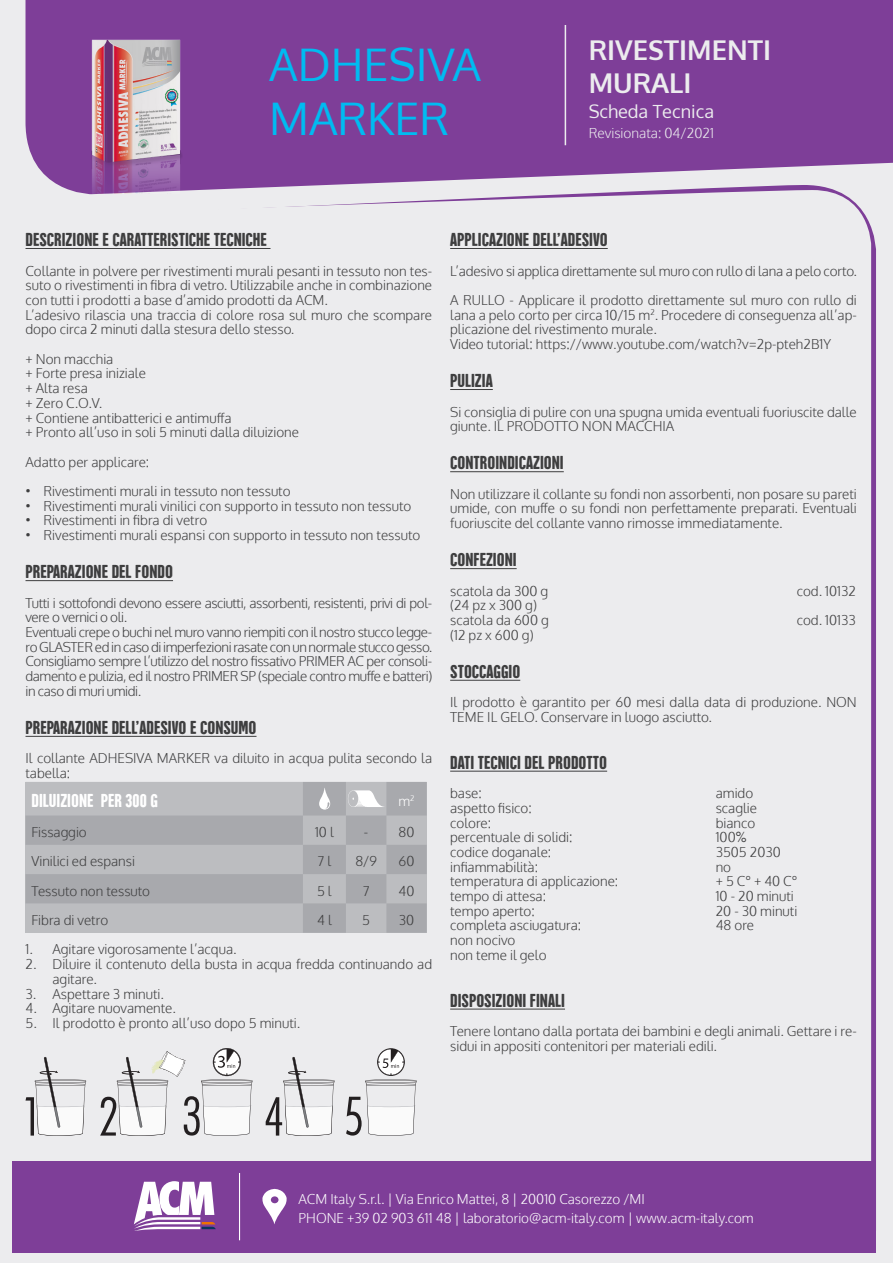
<style>
.page{position:relative;width:893px;height:1263px;background:#ececee}
.page>*{position:absolute;margin:0;border:0;box-sizing:border-box;transform-origin:0 0}
.t1{font:45px "Oxygen";color:#00bbf1}
.t2{font:700 27.3px "Oxygen";color:#ececee}
.t3{font:19.5px "Hector Rounded";color:#3e3e3f}
.t4{font:19.5px "Hector Rounded";color:#fff}
.t5{font:18.15px "Oxygen";color:#ececee}
.t6{font:300 13.65px "Oxygen";color:#ececee}
.t7{font:300 13.5px/14.7px "Oxygen";color:#3e3e3f}
.t8{font:300 13.5px/14.7px "Oxygen";letter-spacing:-.03em;color:#3e3e3f}
.t9{font:300 13.5px "Oxygen";color:#fff}
.s1{font-family:"Futura Std";font-weight:400}
</style>
<div class="page">
<div style="left:26px;top:0;width:867px;height:185px;background:#7e3e98"></div>
<hr style="left:26px;top:248px;width:244px;height:1px;background:#3e3e3f">
<hr style="left:26px;top:580px;width:147px;height:1px;background:#3e3e3f">
<hr style="left:26px;top:736px;width:231px;height:1px;background:#3e3e3f">
<svg style="left:26px;top:782px;width:401px;height:151px;fill:#bcbdc0"></svg>
<svg style="left:319px;top:788px;width:11px;height:21px"></svg>
<svg style="left:348px;top:790px;width:36px;height:17px"></svg>
<hr style="left:450px;top:248px;width:158px;height:1px;background:#3e3e3f">
<hr style="left:450px;top:389px;width:43px;height:1px;background:#3e3e3f">
<hr style="left:450px;top:471px;width:114px;height:1px;background:#3e3e3f">
<hr style="left:450px;top:568px;width:67px;height:1px;background:#3e3e3f">
<hr style="left:450px;top:680px;width:70px;height:1px;background:#3e3e3f">
<hr style="left:450px;top:771px;width:157px;height:1px;background:#3e3e3f">
<hr style="left:450px;top:1009px;width:115px;height:1px;background:#3e3e3f">
<div style="left:13px;top:1161px;width:863px;height:91px;background:#7e3e98"></div>
<hr style="left:565px;top:25px;width:1px;height:120px;background:#ececee">
<svg style="left:26px;top:1057px;width:60px;height:79px"></svg>
<svg style="left:100px;top:1048px;width:153px;height:88px"></svg>
<svg style="left:266px;top:1057px;width:69px;height:79px"></svg>
<svg style="left:346px;top:1049px;width:71px;height:87px"></svg>
<img style="left:55px;top:3px;width:147px;height:190px">
<svg style="left:262px;top:1189px;width:25px;height:35px"></svg>
<hr style="left:239px;top:1173px;width:1px;height:67px;background:#fff">
<svg style="left:134px;top:1181px;width:82px;height:49px"></svg>
<p class="t1" style="left:269px;top:34px;width:213px">ADHESIVA</p>
<p class="t1" style="left:269px;top:88px;width:181px">MARKER</p>
<p class="t2" style="left:589px;top:33px;width:184px">RIVESTIMENTI</p>
<p class="t2" style="left:589px;top:66px;width:104px">MURALI</p>
<p class="t5" style="left:589px;top:99px;width:127px">Scheda Tecnica</p>
<p class="t6" style="left:589px;top:125px;width:127px">Revisionata: 04/2021</p>
<p class="t3" style="left:26px;top:230px;width:243px">DESCRIZIONE E CARATTERISTICHE TECNICHE</p>
<p class="t7" style="left:26px;top:264px;width:408px;text-align:justify">Collante in polvere per rivestimenti murali pesanti in tessuto non tes&shy;suto o rivestimenti in fibra di vetro. Utilizzabile anche in combinazione con tutti i prodotti a base d’amido prodotti da ACM.</p>
<p class="t7" style="left:26px;top:308px;width:408px">L’adesivo rilascia una traccia di colore rosa sul muro che scompare dopo circa 2 minuti dalla stesura dello stesso.</p>
<p class="t7" style="left:26px;top:352px;width:89px">+ Non macchia</p>
<p class="t7" style="left:26px;top:367px;width:122px">+ Forte presa iniziale</p>
<p class="t7" style="left:26px;top:381px;width:64px">+ Alta resa</p>
<p class="t7" style="left:26px;top:396px;width:78px">+ Zero C.O.V.</p>
<p class="t7" style="left:26px;top:411px;width:208px">+ Contiene antibatterici e antimuffa</p>
<p class="t7" style="left:26px;top:425px;width:275px">+ Pronto all’uso in soli 5 minuti dalla diluizione</p>
<p class="t7" style="left:26px;top:455px;width:125px">Adatto per applicare:</p>
<p class="t7" style="left:26px;top:484px;width:267px">• Rivestimenti murali in tessuto non tessuto</p>
<p class="t7" style="left:26px;top:499px;width:387px">• Rivestimenti murali vinilici con supporto in tessuto non tessuto</p>
<p class="t7" style="left:26px;top:514px;width:183px">• Rivestimenti in fibra di vetro</p>
<p class="t7" style="left:26px;top:528px;width:396px">• Rivestimenti murali espansi con supporto in tessuto non tessuto</p>
<p class="t3" style="left:26px;top:562px;width:149px">PREPARAZIONE DEL FONDO</p>
<p class="t8" style="left:26px;top:596px;width:408px">Tutti i sottofondi devono essere asciutti, assorbenti, resistenti, privi di pol&shy;vere o vernici o oli.</p>
<p class="t8" style="left:26px;top:625px;width:408px">Eventuali crepe o buchi nel muro vanno riempiti con il nostro stucco legge&shy;ro GLASTER ed in caso di imperfezioni rasate con un normale stucco gesso.</p>
<p class="t7" style="left:26px;top:655px;width:408px;text-align:justify">Consigliamo sempre l’utilizzo del nostro fissativo PRIMER AC per consoli&shy;damento e pulizia, ed il nostro PRIMER SP (speciale contro muffe e batteri) in caso di muri umidi.</p>
<p class="t3" style="left:26px;top:717px;width:232px">PREPARAZIONE DELL’ADESIVO E CONSUMO</p>
<p class="t7" style="left:26px;top:751px;width:408px">Il collante ADHESIVA MARKER va diluito in acqua pulita secondo la tabella:</p>
<p class="t4" style="left:31px;top:790px;width:128px">DILUIZIONE PER 300 G</p>
<p class="t9" style="left:398px;top:792px;width:18px">m<sup>2</sup></p>
<p class="t7" style="left:31px;top:825px;width:57px">Fissaggio</p>
<p class="t7" style="left:315px;top:825px;width:20px">10 l</p>
<p class="t7" style="left:364px;top:825px;width:52px">- 80</p>
<p class="t7" style="left:31px;top:854px;width:105px">Vinilici ed espansi</p>
<p class="t7" style="left:317px;top:854px;width:15px">7 l</p>
<p class="t7" style="left:355px;top:854px;width:23px">8/9</p>
<p class="t7" style="left:399px;top:854px;width:17px">60</p>
<p class="t7" style="left:31px;top:884px;width:120px">Tessuto non tessuto</p>
<p class="t7" style="left:317px;top:884px;width:16px">5 l</p>
<p class="t7" style="left:363px;top:884px;width:8px">7</p>
<p class="t7" style="left:399px;top:884px;width:17px">40</p>
<p class="t7" style="left:31px;top:913px;width:78px">Fibra di vetro</p>
<p class="t7" style="left:317px;top:913px;width:16px">4 l</p>
<p class="t7" style="left:362px;top:913px;width:9px">5</p>
<p class="t7" style="left:399px;top:913px;width:17px">30</p>
<p class="t7" style="left:26px;top:943px;width:213px">1. Agitare vigorosamente l’acqua.</p>
<p class="t7" style="left:53px;top:957px;width:381px;text-indent:-27px">2. Diluire il contenuto della busta in acqua fredda continuando ad agitare.</p>
<p class="t7" style="left:26px;top:987px;width:140px">3. Aspettare 3 minuti.</p>
<p class="t7" style="left:26px;top:1001px;width:152px">4. Agitare nuovamente.</p>
<p class="t7" style="left:26px;top:1016px;width:276px">5. Il prodotto è pronto all’uso dopo 5 minuti.</p>
<p class="t3" style="left:450px;top:230px;width:159px">APPLICAZIONE DELL’ADESIVO</p>
<p class="t7" style="left:450px;top:264px;width:408px">L’adesivo si applica direttamente sul muro con rullo di lana a pelo corto.</p>
<p class="t7" style="left:450px;top:293px;width:408px;text-align:justify">A RULLO - Applicare il prodotto direttamente sul muro con rullo di lana a pelo corto per circa 10/15 m<sup>2</sup>. Procedere di conseguenza all’ap&shy;plicazione del rivestimento murale.</p>
<p class="t7" style="left:450px;top:337px;width:382px">Video tutorial: https://www.youtube.com/watch?v=2p-pteh2B1Y</p>
<p class="t3" style="left:450px;top:371px;width:44px">PULIZIA</p>
<p class="t7" style="left:450px;top:405px;width:408px">Si consiglia di pulire con una spugna umida eventuali fuoriuscite dalle giunte. IL PRODOTTO NON MACCHIA</p>
<p class="t3" style="left:450px;top:453px;width:115px">CONTROINDICAZIONI</p>
<p class="t7" style="left:450px;top:487px;width:408px;text-align:justify">Non utilizzare il collante su fondi non assorbenti, non posare su pareti umide, con muffe o su fondi non perfettamente preparati. Eventuali fuoriuscite del collante vanno rimosse immediatamente.</p>
<p class="t3" style="left:450px;top:550px;width:68px">CONFEZIONI</p>
<p class="t7" style="left:450px;top:584px;width:100px">scatola da 300 g</p>
<p class="t7" style="left:797px;top:584px;width:61px">cod. 10132</p>
<p class="t7" style="left:450px;top:598px;width:88px">(24 pz x 300 g)</p>
<p class="t7" style="left:450px;top:613px;width:100px">scatola da 600 g</p>
<p class="t7" style="left:797px;top:613px;width:61px">cod. 10133</p>
<p class="t7" style="left:450px;top:628px;width:85px">(12 pz x 600 g)</p>
<p class="t3" style="left:450px;top:661px;width:72px">STOCCAGGIO</p>
<p class="t7" style="left:450px;top:695px;width:408px">Il prodotto è garantito per 60 mesi dalla data di produzione. NON<br>TEME IL GELO. Conservare in luogo asciutto.</p>
<p class="t3" style="left:450px;top:752px;width:158px">DATI TECNICI DEL PRODOTTO</p>
<p class="t7" style="left:450px;top:786px;width:33px">base:</p>
<p class="t7" style="left:716px;top:786px;width:39px">amido</p>
<p class="t7" style="left:450px;top:801px;width:83px">aspetto fisico:</p>
<p class="t7" style="left:716px;top:801px;width:43px">scaglie</p>
<p class="t7" style="left:450px;top:816px;width:43px">colore:</p>
<p class="t7" style="left:716px;top:816px;width:41px">bianco</p>
<p class="t7" style="left:450px;top:830px;width:124px">percentuale di solidi:</p>
<p class="t7" style="left:716px;top:830px;width:32px">100<span class="s1">%</span></p>
<p class="t7" style="left:450px;top:845px;width:103px">codice doganale:</p>
<p class="t7" style="left:716px;top:845px;width:67px">3505 2030</p>
<p class="t7" style="left:450px;top:860px;width:89px">infiammabilità:</p>
<p class="t7" style="left:716px;top:860px;width:17px">no</p>
<p class="t7" style="left:450px;top:874px;width:170px">temperatura di applicazione:</p>
<p class="t7" style="left:716px;top:874px;width:83px">+ 5 C° + 40 C°</p>
<p class="t7" style="left:450px;top:889px;width:97px">tempo di attesa:</p>
<p class="t7" style="left:716px;top:889px;width:80px">10 - 20 minuti</p>
<p class="t7" style="left:450px;top:904px;width:86px">tempo aperto:</p>
<p class="t7" style="left:716px;top:904px;width:83px">20 - 30 minuti</p>
<p class="t7" style="left:450px;top:919px;width:133px">completa asciugatura:</p>
<p class="t7" style="left:716px;top:919px;width:40px">48 ore</p>
<p class="t7" style="left:450px;top:933px;width:67px">non nocivo</p>
<p class="t7" style="left:450px;top:948px;width:98px">non teme il gelo</p>
<p class="t3" style="left:450px;top:990px;width:116px">DISPOSIZIONI FINALI</p>
<p class="t7" style="left:450px;top:1024px;width:408px">Tenere lontano dalla portata dei bambini e degli animali. Gettare i re&shy;sidui in appositi contenitori per materiali edili.</p>
<p class="t9" style="left:299px;top:1190px;width:348px">ACM Italy S.r.l. | Via Enrico Mattei, 8 | 20010 Casorezzo /MI</p>
<p class="t9" style="left:299px;top:1210px;width:457px">PHONE +39 02 903 611 48 | laboratorio@acm-italy.com | www.acm-italy.com</p>
</div>
